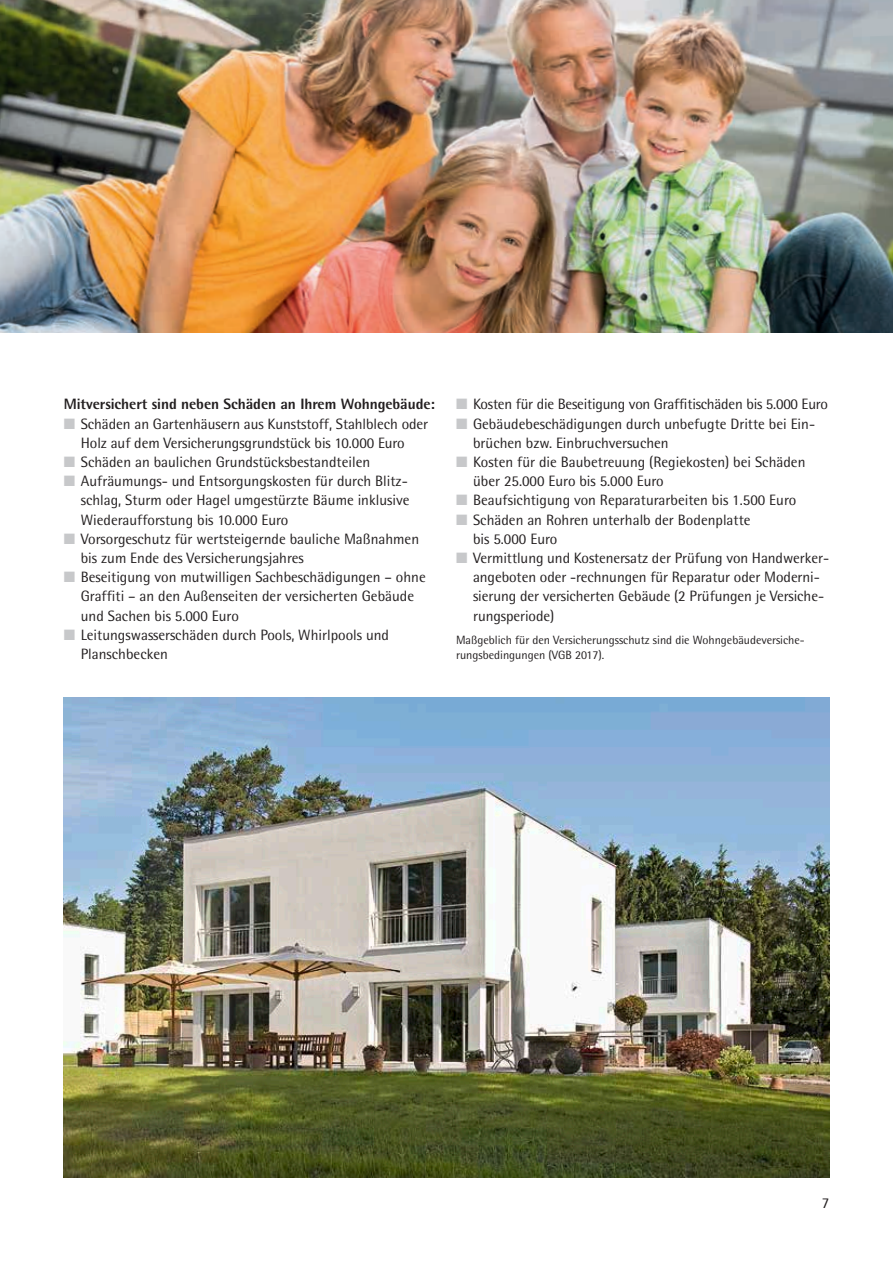
<style>
.page{position:relative;width:893px;height:1263px;background:#fff}
.page>*{position:absolute;margin:0;border:0;box-sizing:border-box;transform-origin:0 0}
.t1{font:15px "Lvm Rotis";color:#231f20}
.t2{font:800 15px "Lvm Rotis";letter-spacing:-.005em;color:#231f20}
.t3{font:12px/15px "Lvm Rotis";color:#231f20}
.s1{color:#c7c8ca}
</style>
<div class="page">
<img style="left:0;top:0;width:893px;height:333px">
<img style="left:64px;top:697px;width:765px;height:480px">
<p class="t2" style="left:64px;top:395px;width:373px">Mitversichert sind neben Schäden an Ihrem Wohngebäude:</p>
<p class="t1" style="left:64px;top:415px;width:366px"><span class="s1">\</span> Schäden an Gartenhäusern aus Kunststoff, Stahlblech oder</p>
<p class="t1" style="left:81px;top:434px;width:325px">Holz auf dem Versicherungsgrundstück bis 10.000 Euro</p>
<p class="t1" style="left:64px;top:453px;width:308px"><span class="s1">\</span> Schäden an baulichen Grundstücksbestandteilen</p>
<p class="t1" style="left:64px;top:472px;width:345px"><span class="s1">\</span> Aufräumungs- und Entsorgungskosten für durch Blitz-</p>
<p class="t1" style="left:81px;top:491px;width:330px">schlag, Sturm oder Hagel umgestürzte Bäume inklusive</p>
<p class="t1" style="left:81px;top:511px;width:209px">Wiederaufforstung bis 10.000 Euro</p>
<p class="t1" style="left:64px;top:530px;width:357px"><span class="s1">\</span> Vorsorgeschutz für wertsteigernde bauliche Maßnahmen</p>
<p class="t1" style="left:81px;top:549px;width:225px">bis zum Ende des Versicherungsjahres</p>
<p class="t1" style="left:64px;top:568px;width:363px"><span class="s1">\</span> Beseitigung von mutwilligen Sachbeschädigungen – ohne</p>
<p class="t1" style="left:81px;top:587px;width:335px">Graffiti – an den Außenseiten der versicherten Gebäude</p>
<p class="t1" style="left:81px;top:607px;width:160px">und Sachen bis 5.000 Euro</p>
<p class="t1" style="left:64px;top:626px;width:327px"><span class="s1">\</span> Leitungswasserschäden durch Pools, Whirlpools und</p>
<p class="t1" style="left:81px;top:645px;width:89px">Planschbecken</p>
<p class="t1" style="left:456px;top:395px;width:373px"><span class="s1">\</span> Kosten für die Beseitigung von Graffitischäden bis 5.000 Euro</p>
<p class="t1" style="left:456px;top:415px;width:361px"><span class="s1">\</span> Gebäudebeschädigungen durch unbefugte Dritte bei Ein-</p>
<p class="t1" style="left:473px;top:434px;width:197px">brüchen bzw. Einbruchversuchen</p>
<p class="t1" style="left:456px;top:453px;width:351px"><span class="s1">\</span> Kosten für die Baubetreuung (Regiekosten) bei Schäden</p>
<p class="t1" style="left:473px;top:472px;width:192px">über 25.000 Euro bis 5.000 Euro</p>
<p class="t1" style="left:456px;top:491px;width:342px"><span class="s1">\</span> Beaufsichtigung von Reparaturarbeiten bis 1.500 Euro</p>
<p class="t1" style="left:456px;top:511px;width:296px"><span class="s1">\</span> Schäden an Rohren unterhalb der Bodenplatte</p>
<p class="t1" style="left:473px;top:530px;width:86px">bis 5.000 Euro</p>
<p class="t1" style="left:456px;top:549px;width:373px"><span class="s1">\</span> Vermittlung und Kostenersatz der Prüfung von Handwerker-</p>
<p class="t1" style="left:473px;top:568px;width:348px">angeboten oder -rechnungen für Reparatur oder Moderni-</p>
<p class="t1" style="left:473px;top:587px;width:353px">sierung der versicherten Gebäude (2 Prüfungen je Versiche-</p>
<p class="t1" style="left:473px;top:607px;width:83px">rungsperiode)</p>
<p class="t3" style="left:456px;top:632px;width:350px">Maßgeblich für den Versicherungsschutz sind die Wohngebäudeversiche&shy;rungsbedingungen (VGB 2017).</p>
<p class="t1" style="left:822px;top:1194px;width:9px">7</p>
</div>
